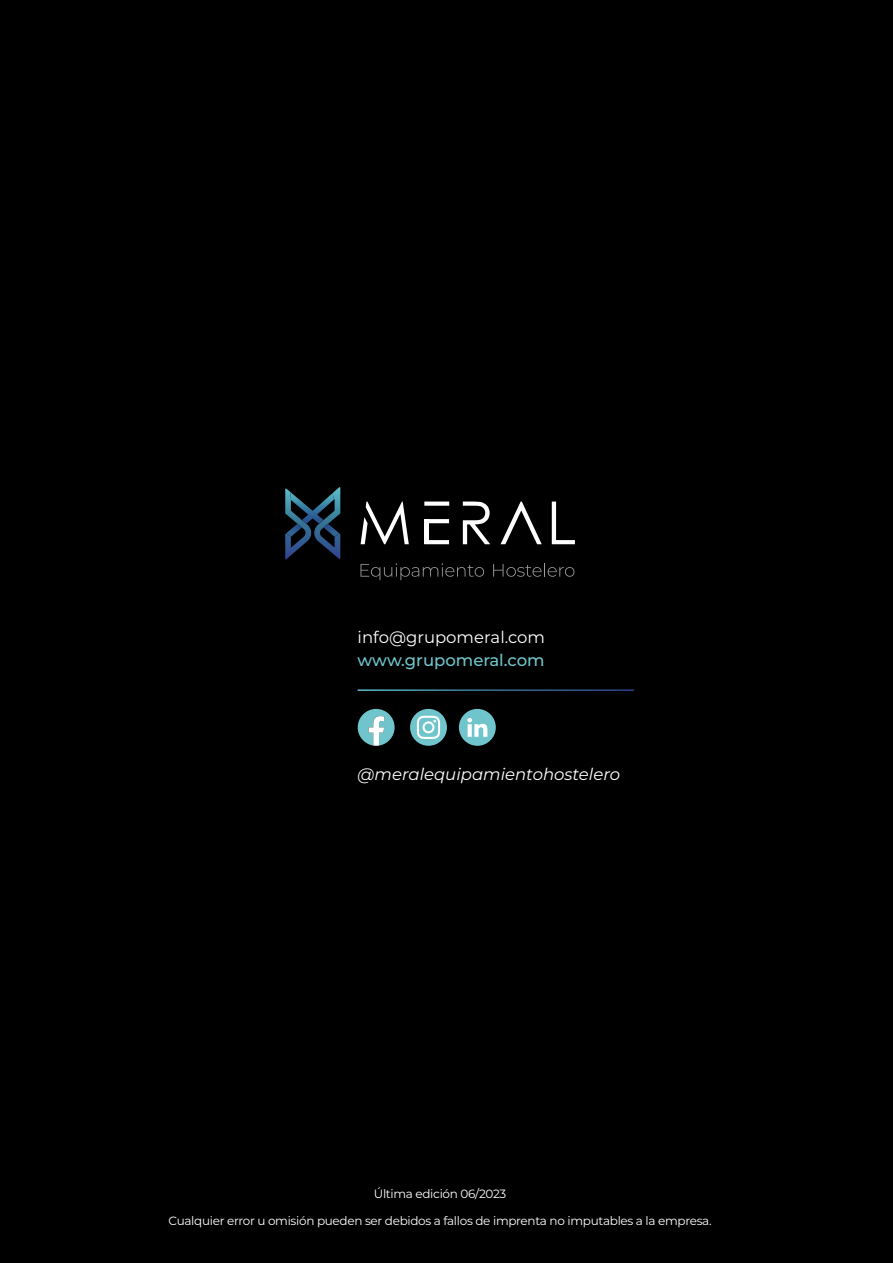
<style>
.page{position:relative;width:893px;height:1263px;background:#000}
.page>*{position:absolute;margin:0;border:0;box-sizing:border-box;transform-origin:0 0}
.t1{font:italic 16.5px "Montserrat";color:#fff}
.t2{font:16.5px "Montserrat";color:#fff}
.t3{font:500 16.5px "Montserrat";color:#6fc5cb}
.t4{font:12px "Montserrat";letter-spacing:-.025em;color:#fff}
</style>
<div class="page">
<svg style="left:285px;top:487px;width:55px;height:72px"></svg>
<img style="left:324px;top:524px;width:15px;height:13px">
<img style="left:286px;top:524px;width:16px;height:13px">
<svg style="left:501px;top:501px;width:41px;height:43px"></svg>
<svg style="left:428px;top:540px;width:21px;height:4px"></svg>
<svg style="left:428px;top:519px;width:21px;height:4px"></svg>
<div style="left:424px;top:501px;width:25px;height:5px;background:#fff"></div>
<hr style="left:424px;top:519px;width:4px;height:25px;background:#fff">
<svg style="left:552px;top:501px;width:23px;height:43px"></svg>
<svg style="left:361px;top:501px;width:48px;height:43px"></svg>
<svg style="left:463px;top:501px;width:27px;height:43px"></svg>
<svg style="left:360px;top:563px;width:124px;height:17px"></svg>
<svg style="left:493px;top:563px;width:81px;height:14px"></svg>
<div style="left:410px;top:709px;width:37px;height:37px;background:#6fc5cb;border-radius:50%"></div>
<svg style="left:417px;top:716px;width:23px;height:23px"></svg>
<svg style="left:358px;top:709px;width:37px;height:37px"></svg>
<hr style="left:358px;top:689px;width:276px;height:2px;background:#fff">
<div style="left:459px;top:709px;width:37px;height:37px;background:#6fc5cb;border-radius:50%"></div>
<svg style="left:467px;top:718px;width:20px;height:19px"></svg>
<h1 class="t2" style="left:358px;top:626px;width:189px">info@grupomeral.com</h1>
<h1 class="t3" style="left:358px;top:649px;width:189px">www.grupomeral.com</h1>
<h1 class="t1" style="left:358px;top:763px;width:264px">@meralequipamientohostelero</h1>
<p class="t4" style="left:374px;top:1185px;width:134px">Última edición 06/2023</p>
<p class="t4" style="left:169px;top:1212px;width:544px">Cualquier error u omisión pueden ser debidos a fallos de imprenta no imputables a la empresa.</p>
</div>
